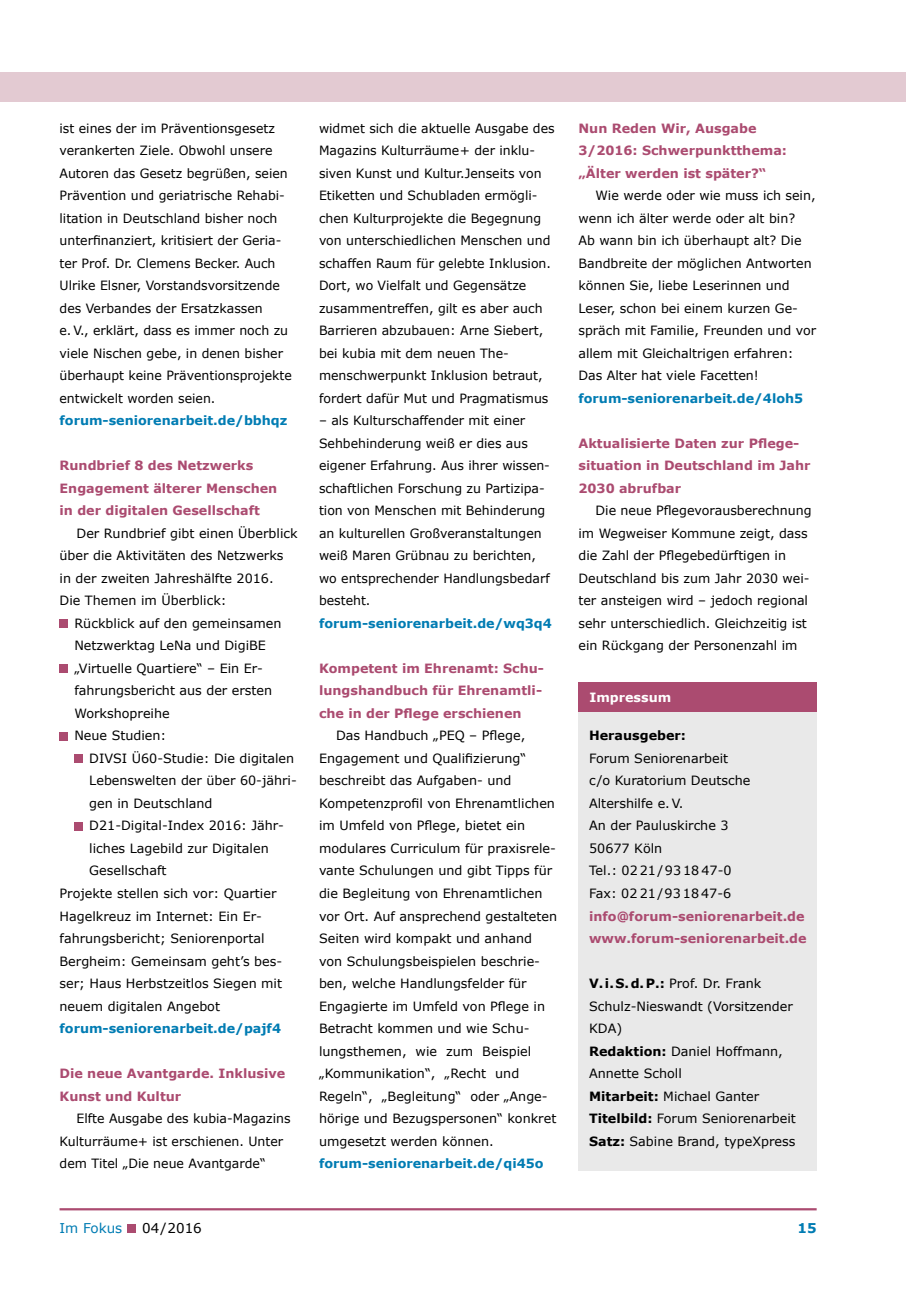
<style>
.page{position:relative;width:906px;height:1289px;background:#fff}
.page>*{position:absolute;margin:0;border:0;box-sizing:border-box;transform-origin:0 0}
.t1{font:13.5px "Verdana";color:#007cb3}
.t2{font:13.5px "Verdana";color:#000}
.t3{font:700 13.5px "Verdana";color:#007cb3}
.t4{font:12.75px/22.5px "Verdana";color:#000}
.t5{font:700 12.75px/22.5px "Verdana";color:#ab4b70}
.t6{font:700 12.75px "Verdana";color:#007cb3}
.t7{font:700 12.75px "Verdana";color:#000}
.t8{font:700 12.75px "Verdana";color:#fff}
.s1{font-weight:700}
</style>
<div class="page">
<div style="left:60px;top:619px;width:8px;height:9px;background:#ab4b70"></div>
<div style="left:60px;top:664px;width:8px;height:9px;background:#ab4b70"></div>
<div style="left:60px;top:732px;width:8px;height:8px;background:#ab4b70"></div>
<div style="left:74px;top:754px;width:9px;height:9px;background:#ab4b70"></div>
<div style="left:74px;top:822px;width:9px;height:8px;background:#ab4b70"></div>
<div style="left:127px;top:1224px;width:9px;height:8px;background:#ab4b70"></div>
<hr style="left:60px;top:1208px;width:756px;height:2px;background:#ab4b70">
<div style="left:0;top:72px;width:906px;height:30px;background:#e3cad2"></div>
<div style="left:578px;top:709px;width:238px;height:461px;background:#e9e9e9"></div>
<div style="left:579px;top:682px;width:238px;height:30px;background:#ab4b70"></div>
<p class="t4" style="left:60px;top:117px;width:234px">ist eines der im Präventionsgesetz verankerten Ziele. Obwohl unsere Autoren das Gesetz begrüßen, seien Prävention und geriatrische Rehabi&shy;litation in Deutschland bisher noch unterfinanziert, kritisiert der Geria&shy;ter Prof. Dr. Clemens Becker. Auch Ulrike Elsner, Vorstandsvorsitzende des Verbandes der Ersatzkassen<br>e. V., erklärt, dass es immer noch zu viele Nischen gebe, in denen bisher überhaupt keine Präventionsprojekte entwickelt worden seien.</p>
<p class="t6" style="left:60px;top:412px;width:229px">forum-seniorenarbeit.de/bbhqz</p>
<p class="t5" style="left:60px;top:454px;width:219px">Rundbrief 8 des Netzwerks<br>Engagement älterer Menschen in der digitalen Gesellschaft</p>
<p class="t4" style="left:60px;top:522px;width:240px;text-indent:17px">Der Rundbrief gibt einen Überblick über die Aktivitäten des Netzwerks in der zweiten Jahreshälfte 2016.<br>Die Themen im Überblick:</p>
<p class="t4" style="left:74px;top:612px;width:208px">Rückblick auf den gemeinsamen<br>Netzwerktag LeNa und DigiBE „Virtuelle Quartiere“ – Ein Er&shy;fahrungsbericht aus der ersten<br>Workshopreihe<br>Neue Studien:</p>
<p class="t4" style="left:89px;top:747px;width:206px">DIVSI Ü60-Studie: Die digitalen</p>
<p class="t4" style="left:89px;top:769px;width:209px">Lebenswelten der über 60-jähri-</p>
<p class="t4" style="left:89px;top:792px;width:125px">gen in Deutschland</p>
<p class="t4" style="left:89px;top:814px;width:196px">D21-Digital-Index 2016: Jähr-</p>
<p class="t4" style="left:89px;top:837px;width:181px">liches Lagebild zur Digitalen</p>
<p class="t4" style="left:89px;top:859px;width:79px">Gesellschaft</p>
<p class="t4" style="left:60px;top:882px;width:218px">Projekte stellen sich vor: Quartier</p>
<p class="t4" style="left:60px;top:904px;width:204px">Hagelkreuz im Internet: Ein Er-</p>
<p class="t4" style="left:60px;top:927px;width:206px">fahrungsbericht; Seniorenportal</p>
<p class="t4" style="left:60px;top:949px;width:224px">Bergheim: Gemeinsam geht’s bes-</p>
<p class="t4" style="left:60px;top:972px;width:224px">ser; Haus Herbstzeitlos Siegen mit</p>
<p class="t4" style="left:60px;top:994px;width:162px">neuem digitalen Angebot</p>
<p class="t6" style="left:60px;top:1020px;width:223px">forum-seniorenarbeit.de/pajf4</p>
<p class="t5" style="left:60px;top:1062px;width:227px">Die neue Avantgarde. Inklusive<br>Kunst und Kultur</p>
<p class="t4" style="left:60px;top:1107px;width:232px;text-indent:17px">Elfte Ausgabe des kubia-Magazins<br>Kulturräume+ ist erschienen. Unter dem Titel „Die neue Avantgarde“</p>
<p class="t4" style="left:319px;top:117px;width:237px">widmet sich die aktuelle Ausgabe des Magazins Kulturräume+ der inklu&shy;siven Kunst und Kultur.Jenseits von Etiketten und Schubladen ermögli&shy;chen Kulturprojekte die Begegnung von unterschiedlichen Menschen und schaffen Raum für gelebte Inklusion.<br>Dort, wo Vielfalt und Gegensätze zusammentreffen, gilt es aber auch Barrieren abzubauen: Arne Siebert, bei kubia mit dem neuen The&shy;menschwerpunkt Inklusion betraut, fordert dafür Mut und Pragmatismus</p>
<p class="t4" style="left:319px;top:409px;width:232px">– als Kulturschaffender mit einer<br>Sehbehinderung weiß er dies aus eigener Erfahrung. Aus ihrer wissen&shy;schaftlichen Forschung zu Partizipa&shy;tion von Menschen mit Behinderung an kulturellen Großveranstaltungen weiß Maren Grübnau zu berichten, wo entsprechender Handlungsbedarf besteht.</p>
<p class="t6" style="left:319px;top:615px;width:234px">forum-seniorenarbeit.de/wq3q4</p>
<p class="t5" style="left:319px;top:657px;width:227px">Kompetent im Ehrenamt: Schu&shy;lungshandbuch für Ehrenamtli&shy;che in der Pflege erschienen</p>
<p class="t4" style="left:319px;top:724px;width:240px;text-indent:17px">Das Handbuch „PEQ – Pflege, Engagement und Qualifizierung“ beschreibt das Aufgaben- und Kompetenzprofil von Ehrenamtlichen im Umfeld von Pflege, bietet ein modulares Curriculum für praxisrele&shy;vante Schulungen und gibt Tipps für die Begleitung von Ehrenamtlichen vor Ort. Auf ansprechend gestalteten Seiten wird kompakt und anhand von Schulungsbeispielen beschrie&shy;ben, welche Handlungsfelder für Engagierte im Umfeld von Pflege in Betracht kommen und wie Schu&shy;lungsthemen, wie zum Beispiel „Kommunikation“, „Recht und Regeln“, „Begleitung“ oder „Ange&shy;hörige und Bezugspersonen“ konkret umgesetzt werden können.</p>
<p class="t6" style="left:319px;top:1155px;width:226px">forum-seniorenarbeit.de/qi45o</p>
<p class="t5" style="left:578px;top:117px;width:210px">Nun Reden Wir, Ausgabe<br>3/2016: Schwerpunktthema: „Älter werden ist später?“</p>
<p class="t4" style="left:578px;top:184px;width:239px;text-indent:17px">Wie werde oder wie muss ich sein, wenn ich älter werde oder alt bin?<br>Ab wann bin ich überhaupt alt? Die Bandbreite der möglichen Antworten können Sie, liebe Leserinnen und Leser, schon bei einem kurzen Ge&shy;spräch mit Familie, Freunden und vor allem mit Gleichaltrigen erfahren:<br>Das Alter hat viele Facetten!</p>
<p class="t6" style="left:578px;top:390px;width:226px">forum-seniorenarbeit.de/4loh5</p>
<p class="t5" style="left:578px;top:432px;width:234px">Aktualisierte Daten zur Pflege&shy;situation in Deutschland im Jahr<br>2030 abrufbar</p>
<p class="t4" style="left:578px;top:499px;width:235px;text-indent:17px">Die neue Pflegevorausberechnung im Wegweiser Kommune zeigt, dass die Zahl der Pflegebedürftigen in Deutschland bis zum Jahr 2030 wei&shy;ter ansteigen wird – jedoch regional sehr unterschiedlich. Gleichzeitig ist ein Rückgang der Personenzahl im</p>
<p class="t8" style="left:589px;top:689px;width:83px">Impressum</p>
<p class="t7" style="left:589px;top:727px;width:98px">Herausgeber:</p>
<p class="t4" style="left:589px;top:747px;width:163px">Forum Seniorenarbeit c/o Kuratorium Deutsche<br>Altershilfe e. V.<br>An der Pauluskirche 3<br>50677 Köln<br>Tel.: 02 21 /93 18 47-0<br>Fax: 02 21 /93 18 47-6</p>
<p class="t5" style="left:589px;top:904px;width:219px">info@forum-seniorenarbeit.de www.forum-seniorenarbeit.de</p>
<p class="t4" style="left:589px;top:972px;width:208px"><span class="s1">V. i. S.d.P.:</span> Prof. Dr. Frank<br>Schulz-Nieswandt (Vorsitzender<br>KDA)<br><span class="s1">Redaktion:</span> Daniel Hoffmann,<br>Annette Scholl<br><span class="s1">Mitarbeit:</span> Michael Ganter<br><span class="s1">Titelbild:</span> Forum Seniorenarbeit<br><span class="s1">Satz:</span> Sabine Brand, typeXpress</p>
<p class="t1" style="left:60px;top:1219px;width:64px">Im Fokus</p>
<p class="t2" style="left:142px;top:1219px;width:61px">04/2016</p>
<p class="t3" style="left:797px;top:1219px;width:21px">15</p>
</div>
